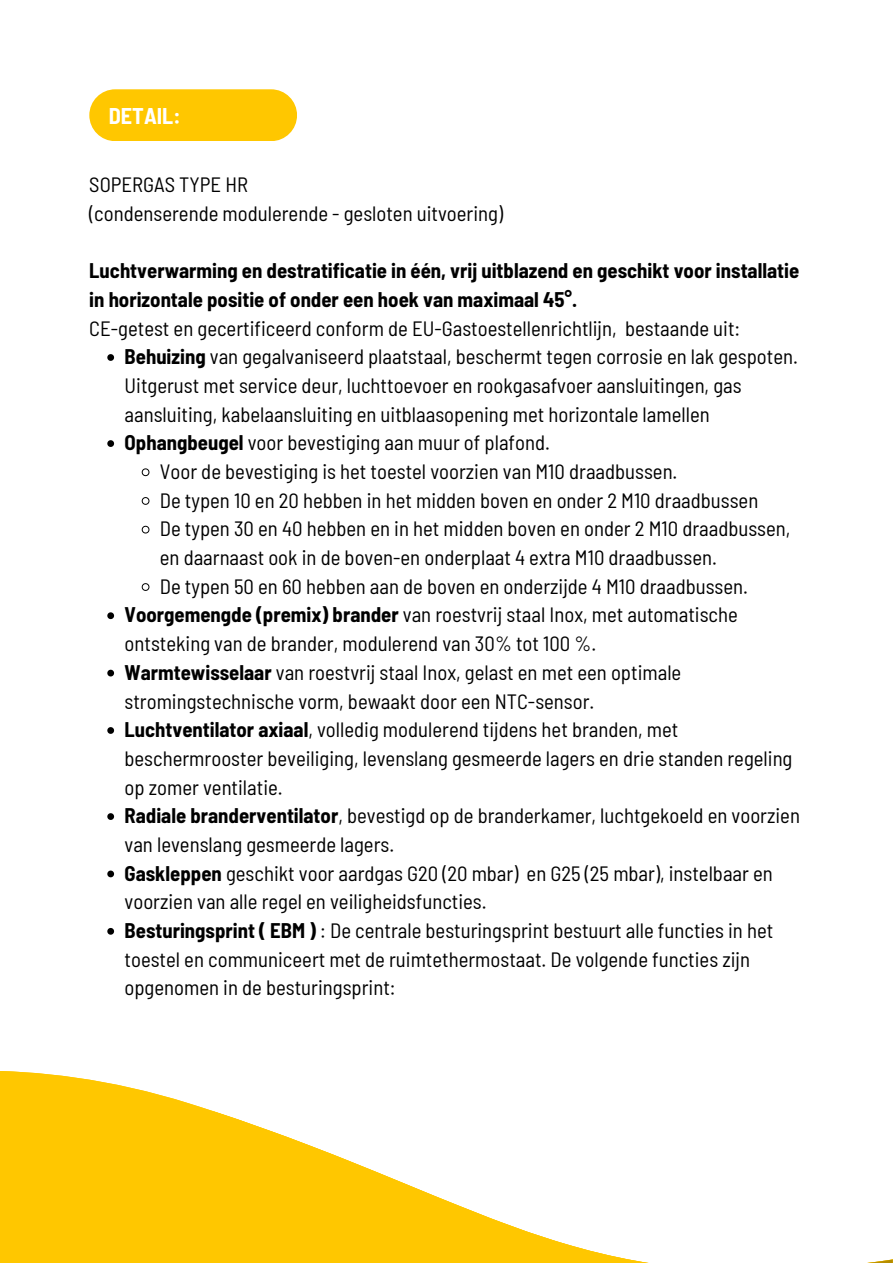
<style>
.page{position:relative;width:893px;height:1263px;background:#fff}
.page>*{position:absolute;margin:0;border:0;box-sizing:border-box;transform-origin:0 0}
.t1{font:700 semi-condensed 22.2px "Barlow";color:#fff}
.t2{font:semi-condensed 20.7px/28.7px "Barlow";color:#000}
.t3{font:700 semi-condensed 20.7px/28.7px "Barlow";color:#000}
.s1{font-weight:700}
</style>
<div class="page">
<svg style="left:107px;top:354px;width:7px;height:7px"></svg>
<svg style="left:107px;top:440px;width:7px;height:7px"></svg>
<svg style="left:142px;top:468px;width:8px;height:8px"></svg>
<svg style="left:142px;top:497px;width:8px;height:8px"></svg>
<svg style="left:142px;top:526px;width:8px;height:8px"></svg>
<svg style="left:142px;top:583px;width:8px;height:8px"></svg>
<svg style="left:107px;top:612px;width:7px;height:7px"></svg>
<svg style="left:107px;top:670px;width:7px;height:6px"></svg>
<svg style="left:107px;top:727px;width:7px;height:7px"></svg>
<svg style="left:107px;top:813px;width:7px;height:7px"></svg>
<svg style="left:107px;top:870px;width:7px;height:7px"></svg>
<svg style="left:107px;top:928px;width:7px;height:7px"></svg>
<svg style="left:0;top:1071px;width:213px;height:192px;background:#ffcd1d"></svg>
<div style="left:0;top:1188px;width:200px;height:75px;background:#ffc700"></div>
<svg style="left:212px;top:1111px;width:437px;height:152px"></svg>
<svg style="left:867px;top:1259px;width:26px;height:4px"></svg>
<div style="left:89px;top:89px;width:208px;height:52px;background:#ffc700;border-radius:26px"></div>
<p class="t1" style="left:109px;top:102px;width:73px">DETAIL:</p>
<p class="t2" style="left:89px;top:169px;width:160px">SOPERGAS TYPE HR</p>
<p class="t2" style="left:89px;top:198px;width:415px">(condenserende modulerende - gesloten uitvoering)</p>
<p class="t3" style="left:89px;top:256px;width:711px">Luchtverwarming en destratificatie in één, vrij uitblazend en geschikt voor installatie in horizontale positie of onder een hoek van maximaal 45°.</p>
<p class="t2" style="left:89px;top:313px;width:652px">CE-getest en gecertificeerd conform de EU-Gastoestellenrichtlijn, bestaande uit:</p>
<p class="t2" style="left:125px;top:342px;width:675px"><span class="s1">Behuizing</span> van gegalvaniseerd plaatstaal, beschermt tegen corrosie en lak gespoten.<br>Uitgerust met service deur, luchttoevoer en rookgasafvoer aansluitingen, gas aansluiting, kabelaansluiting en uitblaasopening met horizontale lamellen</p>
<p class="t2" style="left:125px;top:428px;width:427px"><span class="s1">Ophangbeugel</span> voor bevestiging aan muur of plafond.</p>
<p class="t2" style="left:160px;top:456px;width:519px">Voor de bevestiging is het toestel voorzien van M10 draadbussen.</p>
<p class="t2" style="left:160px;top:485px;width:600px">De typen 10 en 20 hebben in het midden boven en onder 2 M10 draadbussen</p>
<p class="t2" style="left:160px;top:514px;width:632px">De typen 30 en 40 hebben en in het midden boven en onder 2 M10 draadbussen, en daarnaast ook in de boven-en onderplaat 4 extra M10 draadbussen.</p>
<p class="t2" style="left:160px;top:571px;width:590px">De typen 50 en 60 hebben aan de boven en onderzijde 4 M10 draadbussen.</p>
<p class="t2" style="left:125px;top:600px;width:615px"><span class="s1">Voorgemengde (premix) brander</span> van roestvrij staal Inox, met automatische ontsteking van de brander, modulerend van 30% tot 100 %.</p>
<p class="t2" style="left:125px;top:657px;width:558px"><span class="s1">Warmtewisselaar</span> van roestvrij staal Inox, gelast en met een optimale stromingstechnische vorm, bewaakt door een NTC-sensor.</p>
<p class="t2" style="left:125px;top:715px;width:669px"><span class="s1">Luchtventilator axiaal</span>, volledig modulerend tijdens het branden, met beschermrooster beveiliging, levenslang gesmeerde lagers en drie standen regeling op zomer ventilatie.</p>
<p class="t2" style="left:125px;top:801px;width:677px"><span class="s1">Radiale branderventilator</span>, bevestigd op de branderkamer, luchtgekoeld en voorzien van levenslang gesmeerde lagers.</p>
<p class="t2" style="left:125px;top:858px;width:650px"><span class="s1">Gaskleppen</span> geschikt voor aardgas G20 (20 mbar) en G25 (25 mbar), instelbaar en voorzien van alle regel en veiligheidsfuncties.</p>
<p class="t2" style="left:125px;top:915px;width:650px"><span class="s1">Besturingsprint ( EBM )</span> : De centrale besturingsprint bestuurt alle functies in het toestel en communiceert met de ruimtethermostaat. De volgende functies zijn opgenomen in de besturingsprint:</p>
</div>
